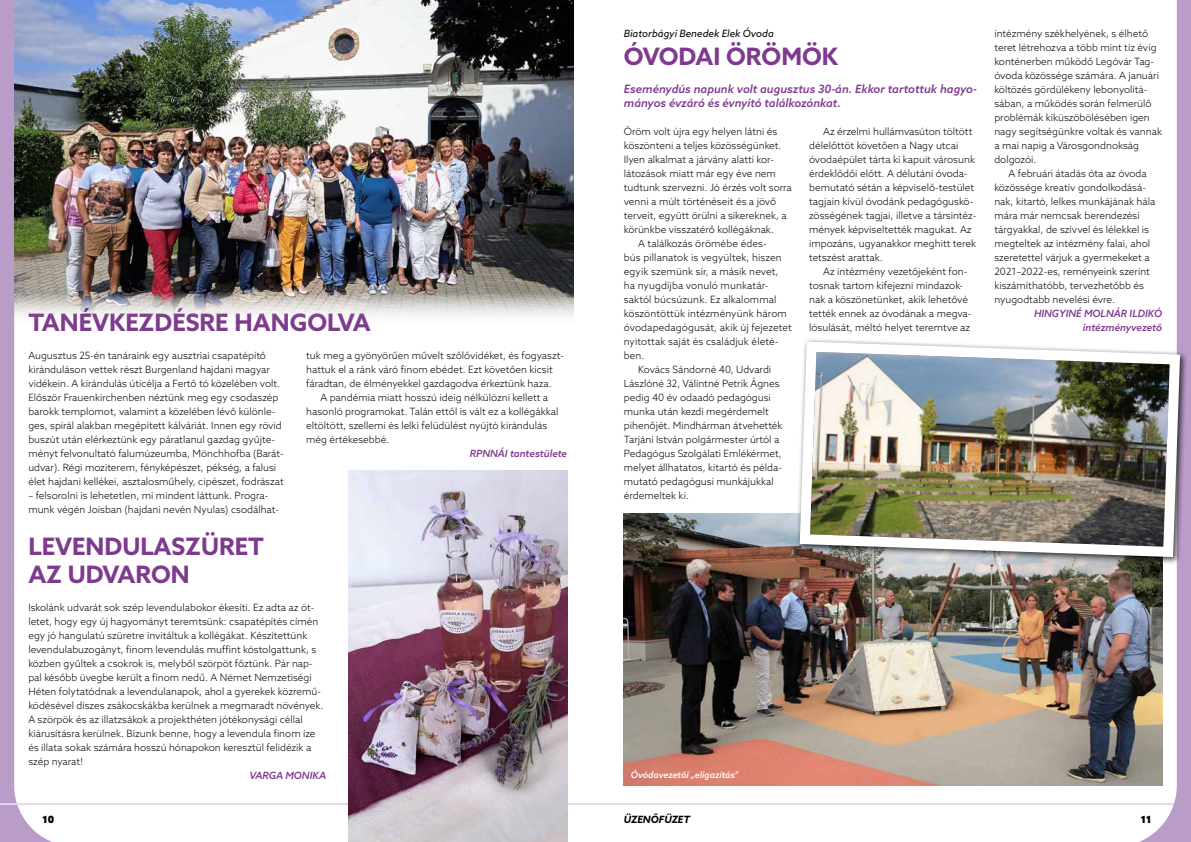
<style>
.page{position:relative;width:1191px;height:842px;background:#fff}
.page>*{position:absolute;margin:0;border:0;box-sizing:border-box;transform-origin:0 0}
.t1{font:700 24px/28px "Azo Sans";color:#7e3a8e}
.t2{font:italic 500 11.5px/14px "Azo Sans";color:#7e3a8e}
.t3{font:300 10px/14px "Azo Sans";color:#000}
.t4{font:italic 500 10px/14px "Azo Sans";color:#7e3a8e;text-align:right}
.t5{font:italic 10px "Azo Sans";color:#000}
.t6{font:italic 700 10px "Azo Sans";color:#000}
.t7{font:900 10px "Azo Sans";color:#000}
.t8{font:italic 500 9px "Azo Sans";color:#fff}
</style>
<div class="page">
<svg style="left:0;top:0;width:52px;height:842px"></svg>
<hr style="left:0;top:803px;width:1191px;height:2px;background:#e2d7ec">
<svg style="left:1115px;top:0;width:76px;height:842px"></svg>
<img style="left:348px;top:471px;width:219px;height:371px">
<img style="left:624px;top:513px;width:538px;height:272px">
<img style="left:794px;top:336px;width:391px;height:226px">
<img style="left:14px;top:0;width:560px;height:327px">
<h1 class="t1" style="left:28px;top:308px;width:344px">TANÉVKEZDÉSRE HANGOLVA</h1>
<p class="t3" style="left:28px;top:348px;width:257px">Augusztus 25-én tanáraink egy ausztriai csapatépítő kiránduláson vettek részt Burgenland hajdani magyar vidékein. A kirándulás úticélja a Fertő tó közelében volt.<br>Először Frauenkirchenben néztünk meg egy csodaszép barokk templomot, valamint a közelében lévő különle&shy;ges, spirál alakban megépített kálváriát. Innen egy rövid buszút után elérkeztünk egy páratlanul gazdag gyűjte&shy;ményt felvonultató falumúzeumba, Mönchhofba (Barát&shy;udvar). Régi moziterem, fényképészet, pékség, a falusi élet hajdani kellékei, asztalosműhely, cipészet, fodrászat</p>
<p class="t3" style="left:28px;top:488px;width:252px">– felsorolni is lehetetlen, mi mindent láttunk. Progra&shy;munk végén Joisban (hajdani nevén Nyulas) csodálhat-</p>
<p class="t3" style="left:306px;top:348px;width:259px">tuk meg a gyönyörűen művelt szőlővidéket, és fogyaszt-</p>
<p class="t3" style="left:306px;top:362px;width:248px">hattuk el a ránk váró finom ebédet. Ezt követően kicsit</p>
<p class="t3" style="left:306px;top:376px;width:247px">fáradtan, de élményekkel gazdagodva érkeztünk haza.</p>
<p class="t3" style="left:320px;top:390px;width:229px">A pandémia miatt hosszú ideig nélkülözni kellett a</p>
<p class="t3" style="left:306px;top:404px;width:253px">hasonló programokat. Talán ettől is vált ez a kollégákkal</p>
<p class="t3" style="left:306px;top:418px;width:242px">eltöltött, szellemi és lelki felüdülést nyújtó kirándulás</p>
<p class="t3" style="left:306px;top:432px;width:85px">még értékesebbé.</p>
<p class="t4" style="left:470px;top:446px;width:99px">RPNNÁI tantestülete</p>
<h1 class="t1" style="left:28px;top:532px;width:237px">LEVENDULASZÜRET<br>AZ UDVARON</h1>
<p class="t3" style="left:28px;top:600px;width:296px">Iskolánk udvarát sok szép levendulabokor ékesíti. Ez adta az öt&shy;letet, hogy egy új hagyományt teremtsünk: csapatépítés címén egy jó hangulatú szüretre invitáltuk a kollégákat. Készítettünk levendulabuzogányt, finom levendulás muffint kóstolgattunk, s közben gyűltek a csokrok is, melyből szörpöt főztünk. Pár nap&shy;pal később üvegbe került a finom nedű. A Német Nemzetiségi Héten folytatódnak a levendulanapok, ahol a gyerekek közremű&shy;ködésével díszes zsákocskákba kerülnek a megmaradt növények.<br>A szörpök és az illatzsákok a projekthéten jótékonysági céllal kiárusításra kerülnek. Bízunk benne, hogy a levendula finom íze és illata sokak számára hosszú hónapokon keresztül felidézik a szép nyarat!</p>
<p class="t4" style="left:249px;top:768px;width:78px">VARGA MONIKA</p>
<p class="t5" style="left:624px;top:27px;width:151px">Biatorbágyi Benedek Elek Óvoda</p>
<h1 class="t1" style="left:624px;top:42px;width:216px">ÓVODAI ÖRÖMÖK</h1>
<p class="t2" style="left:624px;top:82px;width:355px">Eseménydús napunk volt augusztus 30-án. Ekkor tartottuk hagyo&shy;mányos évzáró és évnyitó találkozónkat.</p>
<p class="t3" style="left:624px;top:124px;width:155px">Öröm volt újra egy helyen látni és</p>
<p class="t3" style="left:624px;top:138px;width:159px">köszönteni a teljes közösségünket.</p>
<p class="t3" style="left:624px;top:152px;width:152px">Ilyen alkalmat a járvány alatti kor-</p>
<p class="t3" style="left:624px;top:166px;width:154px">látozások miatt már egy éve nem</p>
<p class="t3" style="left:624px;top:180px;width:169px">tudtunk szervezni. Jó érzés volt sorra</p>
<p class="t3" style="left:624px;top:194px;width:154px">venni a múlt történéseit és a jövő</p>
<p class="t3" style="left:624px;top:208px;width:164px">terveit, együtt örülni a sikereknek, a</p>
<p class="t3" style="left:624px;top:222px;width:152px">körünkbe visszatérő kollégáknak.</p>
<p class="t3" style="left:638px;top:236px;width:130px">A találkozás örömébe édes-</p>
<p class="t3" style="left:624px;top:250px;width:159px">bús pillanatok is vegyültek, hiszen</p>
<p class="t3" style="left:624px;top:264px;width:156px">egyik szemünk sír, a másik nevet,</p>
<p class="t3" style="left:624px;top:278px;width:146px">ha nyugdíjba vonuló munkatár-</p>
<p class="t3" style="left:624px;top:292px;width:154px">saktól búcsúzunk. Ez alkalommal</p>
<p class="t3" style="left:624px;top:306px;width:165px">köszöntöttük intézményünk három</p>
<p class="t3" style="left:624px;top:320px;width:170px">óvodapedagógusát, akik új fejezetet</p>
<p class="t3" style="left:624px;top:334px;width:156px">nyitottak saját és családjuk életé-</p>
<p class="t3" style="left:624px;top:348px;width:22px">ben.</p>
<p class="t3" style="left:638px;top:362px;width:135px">Kovács Sándorné 40, Udvardi</p>
<p class="t3" style="left:624px;top:376px;width:157px">Lászlóné 32, Válintné Petrik Ágnes</p>
<p class="t3" style="left:624px;top:390px;width:149px">pedig 40 év odaadó pedagógusi</p>
<p class="t3" style="left:624px;top:404px;width:146px">munka után kezdi megérdemelt</p>
<p class="t3" style="left:624px;top:418px;width:160px">pihenőjét. Mindhárman átvehették</p>
<p class="t3" style="left:624px;top:432px;width:157px">Tarjáni István polgármester úrtól a</p>
<p class="t3" style="left:624px;top:446px;width:159px">Pedagógus Szolgálati Emlékérmet,</p>
<p class="t3" style="left:624px;top:460px;width:160px">melyet állhatatos, kitartó és példa-</p>
<p class="t3" style="left:624px;top:474px;width:151px">mutató pedagógusi munkájukkal</p>
<p class="t3" style="left:624px;top:488px;width:67px">érdemeltek ki.</p>
<p class="t3" style="left:809px;top:124px;width:169px;text-indent:14px">Az érzelmi hullámvasúton töltött délelőttöt követően a Nagy utcai óvodaépület tárta ki kapuit városunk érdeklődői előtt. A délutáni óvoda&shy;bemutató sétán a képviselő-testület tagjain kívül óvodánk pedagóguskö&shy;zösségének tagjai, illetve a társintéz&shy;mények képviseltették magukat. Az impozáns, ugyanakkor meghitt terek tetszést arattak.</p>
<p class="t3" style="left:809px;top:264px;width:164px;text-indent:14px">Az intézmény vezetőjeként fon&shy;tosnak tartom kifejezni mindazok&shy;nak a köszönetünket, akik lehetővé tették ennek az óvodának a megva&shy;lósulását, méltó helyet teremtve az</p>
<p class="t3" style="left:994px;top:26px;width:155px">intézmény székhelyének, s élhető</p>
<p class="t3" style="left:994px;top:40px;width:164px">teret létrehozva a több mint tíz évig</p>
<p class="t3" style="left:994px;top:54px;width:160px">konténerben működő Legóvár Tag-</p>
<p class="t3" style="left:994px;top:68px;width:166px">óvoda közössége számára. A januári</p>
<p class="t3" style="left:994px;top:82px;width:154px">költözés gördülékeny lebonyolítá-</p>
<p class="t3" style="left:994px;top:96px;width:159px">sában, a működés során felmerülő</p>
<p class="t3" style="left:994px;top:110px;width:157px">problémák kiküszöbölésében igen</p>
<p class="t3" style="left:994px;top:124px;width:169px">nagy segítségünkre voltak és vannak</p>
<p class="t3" style="left:994px;top:138px;width:146px">a mai napig a Városgondnokság</p>
<p class="t3" style="left:994px;top:152px;width:44px">dolgozói.</p>
<p class="t3" style="left:1008px;top:166px;width:140px">A februári átadás óta az óvoda</p>
<p class="t3" style="left:994px;top:180px;width:153px">közössége kreatív gondolkodásá-</p>
<p class="t3" style="left:994px;top:194px;width:162px">nak, kitartó, lelkes munkájának hála</p>
<p class="t3" style="left:994px;top:208px;width:147px">mára már nemcsak berendezési</p>
<p class="t3" style="left:994px;top:222px;width:156px">tárgyakkal, de szívvel és lélekkel is</p>
<p class="t3" style="left:994px;top:236px;width:157px">megteltek az intézmény falai, ahol</p>
<p class="t3" style="left:994px;top:250px;width:157px">szeretettel várjuk a gyermekeket a</p>
<p class="t3" style="left:994px;top:264px;width:157px">2021–2022-es, reményeink szerint</p>
<p class="t3" style="left:994px;top:278px;width:151px">kiszámíthatóbb, tervezhetőbb és</p>
<p class="t3" style="left:994px;top:292px;width:122px">nyugodtabb nevelési évre.</p>
<p class="t4" style="left:1034px;top:306px;width:129px">HINGYINÉ MOLNÁR ILDIKÓ intézményvezető</p>
<p class="t8" style="left:631px;top:769px;width:109px">Óvódavezetői „eligazítás”</p>
<p class="t7" style="left:43px;top:813px;width:13px">10</p>
<p class="t6" style="left:624px;top:813px;width:68px">ÜZENŐFÜZET</p>
<p class="t7" style="left:1140px;top:813px;width:12px">11</p>
</div>
